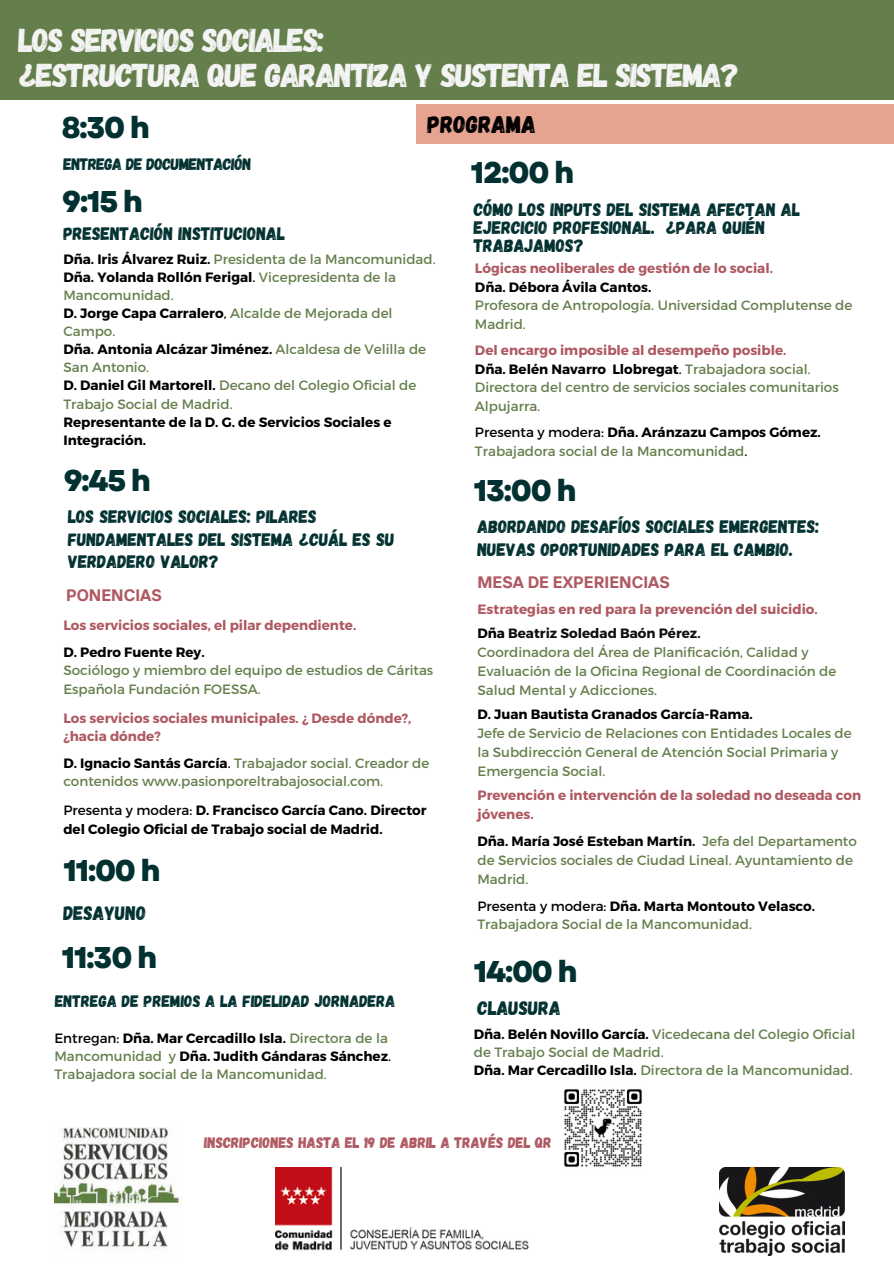
<style>
.page{position:relative;width:894px;height:1264px;background:#fff}
.page>*{position:absolute;margin:0;border:0;box-sizing:border-box;transform-origin:0 0}
.t1{font:33px/34.8px "Gagalin";letter-spacing:-.04em;color:#f4f4f4}
.t2{font:800 30px "Garet";letter-spacing:-.04em;color:#033131}
.t3{font:24.3px "Gagalin";color:#000}
.t4{font:19.5px "Gagalin";color:#033131}
.t5{font:18px/22.5px "Gagalin";color:#033131}
.t6{font:16.5px "Gagalin";color:#033131}
.t7{font:700 16.5px "TT Interphases";color:#af5961}
.t8{font:16.5px "Gagalin";letter-spacing:-.03em;color:#033131}
.t9{font:15.15px "Gagalin";color:#af5961}
.t10{font:13.5px/18px "Montserrat";color:#657f4c}
.t11{font:700 13.5px/18.5px "Montserrat";color:#af5961}
.t12{font:700 13.5px/18px "Montserrat";color:#000}
.t13{font:700 13.5px "Montserrat";color:#100f0d}
.s1{font-weight:700;color:#000}
.s2{color:#000}
.s3{font-weight:400}
.s4{font-weight:700;color:#100f0d}
</style>
<div class="page">
<div style="left:0;top:0;width:893px;height:100px;background:#657f4c"></div>
<div style="left:416px;top:104px;width:477px;height:40px;background:#e5a390"></div>
<img style="left:54px;top:1127px;width:128px;height:123px">
<img style="left:719px;top:1167px;width:125px;height:88px">
<img style="left:564px;top:1089px;width:78px;height:78px">
<img style="left:275px;top:1167px;width:253px;height:84px">
<h3 class="t1" style="left:18px;top:22px;width:722px">LOS SERVICIOS SOCIALES:<br>¿ESTRUCTURA QUE GARANTIZA Y SUSTENTA EL SISTEMA?</h3>
<p class="t2" style="left:62px;top:106px;width:90px">8:30 h</p>
<h2 class="t8" style="left:63px;top:153px;width:189px">ENTREGA DE DOCUMENTACIÓN</h2>
<h4 class="t3" style="left:427px;top:108px;width:110px">PROGRAMA</h4>
<p class="t2" style="left:471px;top:151px;width:105px">12:00 h</p>
<p class="t2" style="left:62px;top:180px;width:83px">9:15 h</p>
<p class="t5" style="left:63px;top:221px;width:223px">PRESENTACIÓN INSTITUCIONAL</p>
<p class="t10" style="left:63px;top:250px;width:373px"><span class="s1">Dña. Iris Álvarez Ruiz.</span> Presidenta de la Mancomunidad.</p>
<p class="t10" style="left:63px;top:268px;width:334px"><span class="s1">Dña. Yolanda Rollón Ferigal</span><span class="s2">.</span> Vicepresidenta de la<br>Mancomunidad.</p>
<p class="t10" style="left:63px;top:304px;width:330px"><span class="s1">D. Jorge Capa Carralero</span><span class="s2">,</span> Alcalde de Mejorada del<br>Campo.</p>
<p class="t10" style="left:63px;top:340px;width:364px"><span class="s1">Dña. Antonia Alcázar Jiménez.</span> Alcaldesa de Velilla de<br>San Antonio.</p>
<h2 class="t10" style="left:63px;top:376px;width:354px"><span class="s1">D. Daniel Gil Martorell.</span> Decano del Colegio Oficial de<br>Trabajo Social de Madrid.</h2>
<h5 class="t12" style="left:63px;top:412px;width:329px">Representante de la D. G. de Servicios Sociales e<br>Integración.</h5>
<h6 class="t2" style="left:63px;top:459px;width:89px">9:45 h</h6>
<p class="t5" style="left:68px;top:504px;width:328px">LOS SERVICIOS SOCIALES: PILARES<br>FUNDAMENTALES DEL SISTEMA ¿CUÁL ES SU<br>VERDADERO VALOR?</p>
<p class="t7" style="left:66px;top:584px;width:97px">PONENCIAS</p>
<p class="t11" style="left:63px;top:615px;width:294px">Los servicios sociales, el pilar dependiente.</p>
<p class="t12" style="left:63px;top:642px;width:143px">D. Pedro Fuente Rey.</p>
<p class="t10" style="left:63px;top:660px;width:371px;line-height:18.5px">Sociólogo y miembro del equipo de estudios de Cáritas<br>Española Fundación FOESSA.</p>
<p class="t11" style="left:63px;top:708px;width:349px">Los servicios sociales municipales. ¿ Desde dónde?, ¿hacia dónde?</p>
<p class="t10" style="left:63px;top:753px;width:367px;line-height:18.5px"><span class="s1">D. Ignacio Santás García</span><span class="s2">.</span> Trabajador social. Creador de contenidos www.pasionporeltrabajosocial.com.</p>
<h2 class="t12" style="left:63px;top:800px;width:364px;line-height:18.5px"><span class="s3">Presenta y modera:</span> D. Francisco García Cano. Director del Colegio Oficial de Trabajo social de Madrid.</h2>
<p class="t2" style="left:63px;top:848px;width:99px">11:00 h</p>
<h5 class="t4" style="left:63px;top:900px;width:84px">DESAYUNO</h5>
<p class="t2" style="left:62px;top:936px;width:97px">11:30 h</p>
<p class="t6" style="left:55px;top:990px;width:342px">ENTREGA DE PREMIOS A LA FIDELIDAD JORNADERA</p>
<p class="t10" style="left:54px;top:1028px;width:338px"><span class="s2">Entregan:</span> <span class="s1">Dña. Mar Cercadillo Isla.</span> Directora de la<br>Mancomunidad y <span class="s1">Dña. Judith Gándaras Sánchez</span><span class="s2">.<br></span>Trabajadora social de la Mancomunidad.</p>
<p class="t5" style="left:473px;top:199px;width:328px;line-height:18px">CÓMO LOS INPUTS DEL SISTEMA AFECTAN AL<br>EJERCICIO PROFESIONAL. ¿PARA QUIÉN<br>TRABAJAMOS?</p>
<p class="t11" style="left:475px;top:258px;width:299px">Lógicas neoliberales de gestión de lo social.</p>
<p class="t12" style="left:475px;top:277px;width:178px">Dña. Débora Ávila Cantos.</p>
<h2 class="t10" style="left:475px;top:295px;width:379px;line-height:18.5px">Profesora de Antropología. Universidad Complutense de<br>Madrid.</h2>
<p class="t11" style="left:475px;top:340px;width:313px">Del encargo imposible al desempeño posible.</p>
<h2 class="t10" style="left:475px;top:359px;width:365px;line-height:18.5px"><span class="s1">Dña. Belén Navarro Llobregat</span><span class="s2">.</span> Trabajadora social.<br>Directora del centro de servicios sociales comunitarios<br>Alpujarra.</h2>
<h5 class="t10" style="left:475px;top:422px;width:347px;line-height:18.5px"><span class="s2">Presenta y modera:</span> <span class="s1">Dña. Aránzazu Campos Gómez.<br></span>Trabajadora social de la Mancomunidad<span class="s2">.</span></h5>
<p class="t2" style="left:473px;top:469px;width:104px">13:00 h</p>
<p class="t5" style="left:477px;top:514px;width:343px">ABORDANDO DESAFÍOS SOCIALES EMERGENTES:<br>NUEVAS OPORTUNIDADES PARA EL CAMBIO.</p>
<p class="t7" style="left:477px;top:572px;width:194px">MESA DE EXPERIENCIAS</p>
<h2 class="t11" style="left:477px;top:599px;width:342px">Estrategias en red para la prevención del suicidio.</h2>
<h4 class="t13" style="left:477px;top:624px;width:225px"><span class="s2">Dña</span> Beatriz Soledad Baón Pérez.</h4>
<h2 class="t10" style="left:477px;top:642px;width:360px;line-height:18.8px">Coordinadora del Área de Planificación, Calidad y<br>Evaluación de la Oficina Regional de Coordinación de<br>Salud Mental y Adicciones.</h2>
<h5 class="t12" style="left:477px;top:705px;width:277px">D. Juan Bautista Granados García-Rama.</h5>
<h6 class="t10" style="left:477px;top:723px;width:375px;line-height:18.8px">Jefe de Servicio de Relaciones con Entidades Locales de la Subdirección General de Atención Social Primaria y<br>Emergencia Social.</h6>
<p class="t11" style="left:477px;top:785px;width:385px">Prevención e intervención de la soledad no deseada con</p>
<p class="t10" style="left:477px;top:831px;width:381px;line-height:18.8px"><span class="s1">Dña. María José Esteban Martín</span><span class="s4">.</span> Jefa del Departamento de Servicios sociales de Ciudad Lineal. Ayuntamiento de<br>Madrid.</p>
<p class="t10" style="left:477px;top:895px;width:339px;line-height:18.8px"><span class="s2">Presenta y modera:</span> <span class="s1">Dña. Marta Montouto Velasco.<br></span>Trabajadora Social de la Mancomunidad.</p>
<p class="t2" style="left:473px;top:949px;width:105px">14:00 h</p>
<p class="t4" style="left:477px;top:995px;width:85px">CLAUSURA</p>
<p class="t10" style="left:473px;top:1024px;width:383px"><span class="s1">Dña. Belén Novillo García.</span> Vicedecana del Colegio Oficial de Trabajo Social de Madrid.</p>
<p class="t10" style="left:473px;top:1060px;width:380px"><span class="s1">Dña. Mar Cercadillo Isla.</span> Directora de la Mancomunidad.</p>
<h5 class="t9" style="left:204px;top:1132px;width:349px">INSCRIPCIONES HASTA EL 19 DE ABRIL A TRAVÉS DEL QR</h5>
</div>
